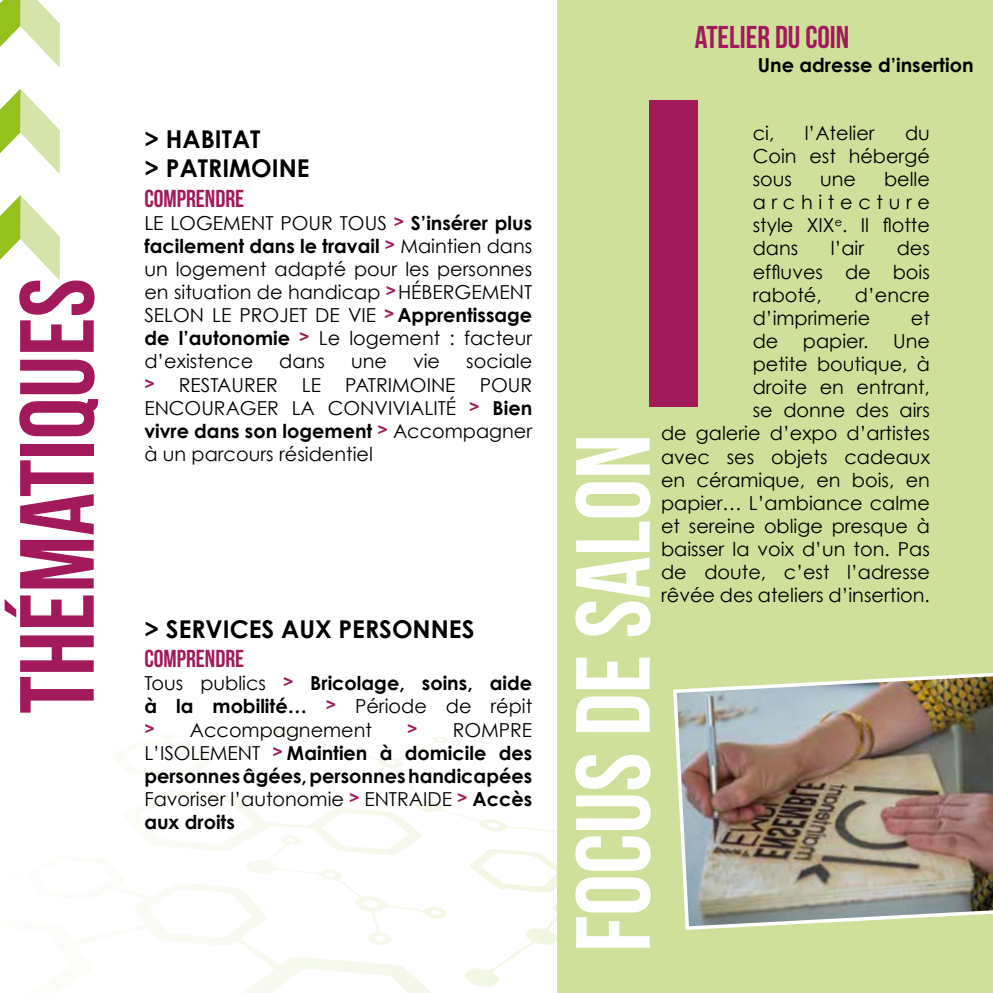
<style>
.page{position:relative;width:993px;height:993px;background:#fff}
.page>*{position:absolute;margin:0;border:0;box-sizing:border-box;transform-origin:0 0}
.t1{font:437.5px "Bebas Neue";color:#a21a5b}
.t2{font:105px "Bebas Neue";color:#fff}
.t3{font:105px "Bebas Neue";color:#a21a5b}
.t4{font:31.5px "Bebas Neue";color:#a21a5b}
.t5{font:700 24.5px/29.4px "Century Gothic";color:#000}
.t6{font:24.5px "Bebas Neue";color:#a21a5b}
.t7{font:19.25px/23.1px "Century Gothic";color:#000;text-align:justify}
.t8{font:700 19.25px/23.1px "Century Gothic";color:#000;text-align:justify}
.s1{font-family:"Bebas";color:#a21a5b}
.s2{font-weight:700}
.s3{font-family:"Bebas";font-weight:400;color:#a21a5b}
.s4{font-weight:400}
</style>
<div class="page">
<svg style="left:174px;top:728px;width:383px;height:118px"></svg>
<div style="left:557px;top:0;width:435px;height:992px;background:#cfe09b"></div>
<img style="left:673px;top:673px;width:319px;height:257px">
<svg style="left:0;top:195px;width:60px;height:85px"></svg>
<svg style="left:0;top:89px;width:60px;height:85px"></svg>
<svg style="left:0;top:0;width:60px;height:68px"></svg>
<h2 class="t3" style="left:0;top:713px;width:437px;rotate:-90deg">THÉMATIQUES</h2>
<p class="t5" style="left:144px;top:124px;width:167px">&gt; HABITAT<br>&gt; PATRIMOINE</p>
<p class="t6" style="left:144px;top:185px;width:101px">COMPRENDRE</p>
<p class="t7" style="left:144px;top:211px;width:389px">LE LOGEMENT POUR TOUS <span class="s1">&gt;</span> <span class="s2">S’insérer plus facilement dans le travail</span> <span class="s1">&gt;</span> Maintien dans un logement adapté pour les personnes en situation de handicap <span class="s1">&gt;</span> HÉBERGEMENT SELON LE PROJET DE VIE <span class="s1">&gt;</span> <span class="s2">Apprentissage de l’autonomie</span> <span class="s1">&gt;</span> Le logement : facteur d’existence</p>
<p class="t7" style="left:279px;top:349px;width:47px">dans</p>
<p class="t7" style="left:351px;top:349px;width:37px">une</p>
<p class="t7" style="left:413px;top:349px;width:29px">vie</p>
<p class="t7" style="left:466px;top:349px;width:67px">sociale</p>
<p class="t7" style="left:144px;top:372px;width:389px;text-indent:335px">POUR ENCOURAGER LA CONVIVIALITÉ <span class="s1">&gt;</span> <span class="s2">Bien vivre dans son logement</span> <span class="s1">&gt;</span> Accompagner à un parcours résidentiel</p>
<p class="t7" style="left:144px;top:372px;width:135px"><span class="s1">&gt;</span> RESTAURER</p>
<p class="t7" style="left:302px;top:372px;width:21px">LE</p>
<p class="t7" style="left:345px;top:372px;width:112px">PATRIMOINE</p>
<p class="t5" style="left:144px;top:613px;width:331px">&gt; SERVICES AUX PERSONNES</p>
<p class="t6" style="left:144px;top:645px;width:101px">COMPRENDRE</p>
<p class="t7" style="left:144px;top:671px;width:389px">Tous publics <span class="s1">&gt;</span> <span class="s2">Bricolage, soins, aide à la mobilité…</span> <span class="s1">&gt;</span> Période de répit <span class="s1">&gt;</span> Accompagnement</p>
<p class="t8" style="left:144px;top:717px;width:389px;text-indent:263px"><span class="s3">&gt;</span> <span class="s4">ROMPRE L’ISOLEMENT</span> <span class="s3">&gt;</span> Maintien à domicile des personnes âgées, personnes handicapées <span class="s4">Favoriser l’autonomie</span> <span class="s3">&gt;</span> <span class="s4">ENTRAIDE</span> <span class="s3">&gt;</span> Accès aux droits</p>
<h3 class="t4" style="left:694px;top:20px;width:156px">ATELIER DU COIN</h3>
<p class="t8" style="left:757px;top:53px;width:217px">Une adresse d’insertion</p>
<h1 class="t1" style="left:631px;top:15px;width:85px">I</h1>
<p class="t7" style="left:752px;top:121px;width:23px">ci,</p>
<p class="t7" style="left:804px;top:121px;width:71px">l’Atelier</p>
<p class="t7" style="left:752px;top:121px;width:179px;text-indent:152px">du Coin est hébergé sous</p>
<p class="t7" style="left:752px;top:167px;width:179px;text-indent:131px">belle architecture style XIX<sup>e</sup>. Il flotte dans</p>
<p class="t7" style="left:819px;top:167px;width:37px">une</p>
<p class="t7" style="left:830px;top:236px;width:35px">l’air</p>
<p class="t7" style="left:752px;top:236px;width:179px;text-indent:144px">des effluves de bois raboté,</p>
<p class="t7" style="left:752px;top:283px;width:179px;text-indent:102px">d’encre d’imprimerie</p>
<p class="t7" style="left:910px;top:306px;width:21px">et</p>
<p class="t7" style="left:752px;top:329px;width:27px">de</p>
<p class="t7" style="left:802px;top:329px;width:67px">papier.</p>
<p class="t7" style="left:660px;top:329px;width:270px;text-align:right">Une<br>petite boutique, à<br>droite en entrant,<br>se donne des airs<br>de galerie d’expo d’artistes avec ses objets cadeaux en céramique, en bois, en papier… L’ambiance calme et sereine oblige presque à baisser la voix d’un ton. Pas de doute, c’est l’adresse rêvée des ateliers d’insertion.</p>
<h2 class="t2" style="left:555px;top:951px;width:519px;rotate:-90deg">FOCUS DE SALON</h2>
</div>
